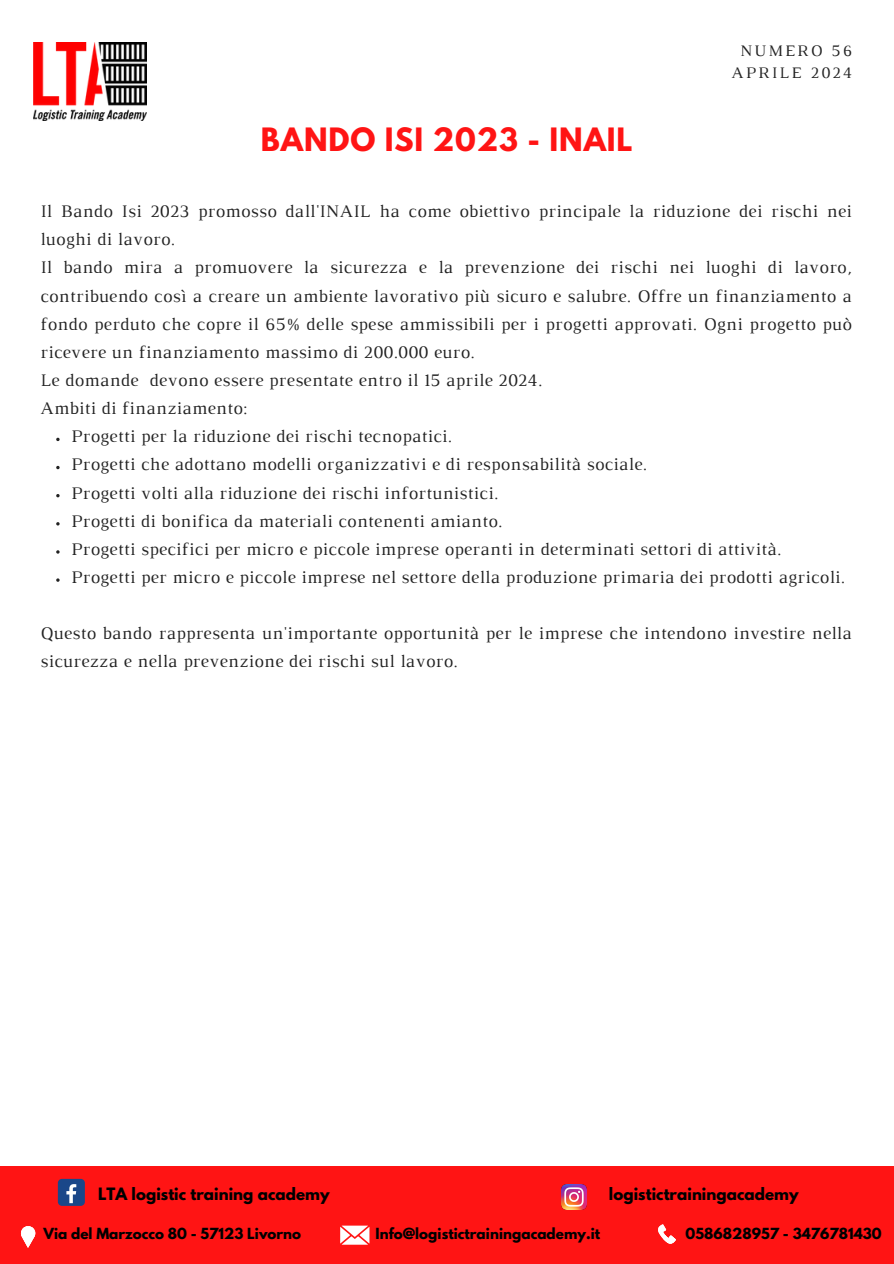
<style>
.page{position:relative;width:894px;height:1264px;background:#fff}
.page>*{position:absolute;margin:0;border:0;box-sizing:border-box;transform-origin:0 0}
.t1{font:700 28.5px "League Spartan";letter-spacing:.03em;color:#ff1414}
.t2{font:18px/28.2px "Luthier";letter-spacing:.02em;color:#222}
.t3{font:16.35px/22.5px "Luthier";letter-spacing:.14em;color:#222;text-align:center}
.t4{font:700 15.15px "League Spartan";color:#000}
.t5{font:700 13.65px "League Spartan";color:#000}
</style>
<div class="page">
<img style="left:33px;top:43px;width:114px;height:77px">
<div style="left:0;top:1166px;width:893px;height:97px;background:#ff1414"></div>
<svg style="left:21px;top:1226px;width:14px;height:21px"></svg>
<svg style="left:658px;top:1224px;width:17px;height:19px"></svg>
<div style="left:58px;top:1178px;width:27px;height:27px;background:#1a4789;border-radius:4px"></div>
<svg style="left:66px;top:1184px;width:10px;height:19px"></svg>
<img style="left:561px;top:1184px;width:25px;height:25px">
<svg style="left:340px;top:1225px;width:29px;height:19px"></svg>
<svg style="left:56px;top:438px;width:4px;height:3px"></svg>
<svg style="left:56px;top:466px;width:4px;height:3px"></svg>
<svg style="left:56px;top:494px;width:4px;height:3px"></svg>
<svg style="left:56px;top:522px;width:4px;height:3px"></svg>
<svg style="left:56px;top:550px;width:4px;height:3px"></svg>
<svg style="left:56px;top:578px;width:4px;height:4px"></svg>
<p class="t1" style="left:261px;top:126px;width:373px">BANDO ISI 2023 - INAIL</p>
<p class="t3" style="left:731px;top:41px;width:122px">NUMERO 56<br>APRILE 2024</p>
<p class="t2" style="left:40px;top:198px;width:812px">Il Bando Isi 2023 promosso dall'INAIL ha come obiettivo principale la riduzione dei rischi nei luoghi di lavoro.<br>Il bando mira a promuovere la sicurezza e la prevenzione dei rischi nei luoghi di lavoro, contribuendo così a creare un ambiente lavorativo più sicuro e salubre. Offre un finanziamento a fondo perduto che copre il 65% delle spese ammissibili per i progetti approvati. Ogni progetto può ricevere un finanziamento massimo di 200.000 euro.<br>Le domande devono essere presentate entro il 15 aprile 2024.<br>Ambiti di finanziamento:</p>
<p class="t2" style="left:71px;top:423px;width:382px">Progetti per la riduzione dei rischi tecnopatici.</p>
<p class="t2" style="left:71px;top:452px;width:577px">Progetti che adottano modelli organizzativi e di responsabilità sociale.</p>
<h3 class="t2" style="left:71px;top:480px;width:428px">Progetti volti alla riduzione dei rischi infortunistici.</h3>
<p class="t2" style="left:71px;top:508px;width:432px">Progetti di bonifica da materiali contenenti amianto.</p>
<p class="t2" style="left:71px;top:536px;width:711px">Progetti specifici per micro e piccole imprese operanti in determinati settori di attività.</p>
<p class="t2" style="left:71px;top:564px;width:775px">Progetti per micro e piccole imprese nel settore della produzione primaria dei prodotti agricoli.</p>
<p class="t2" style="left:40px;top:620px;width:812px">Questo bando rappresenta un'importante opportunità per le imprese che intendono investire nella sicurezza e nella prevenzione dei rischi sul lavoro.</p>
<p class="t4" style="left:98px;top:1186px;width:233px">LTA logistic training academy</p>
<h3 class="t4" style="left:608px;top:1186px;width:191px">logistictrainingacademy</h3>
<h1 class="t5" style="left:43px;top:1226px;width:259px">Via del Marzocco 80 - 57123 Livorno</h1>
<h1 class="t5" style="left:375px;top:1226px;width:226px">Info@logistictrainingacademy.it</h1>
<h1 class="t5" style="left:685px;top:1226px;width:197px">0586828957 - 3476781430</h1>
</div>
